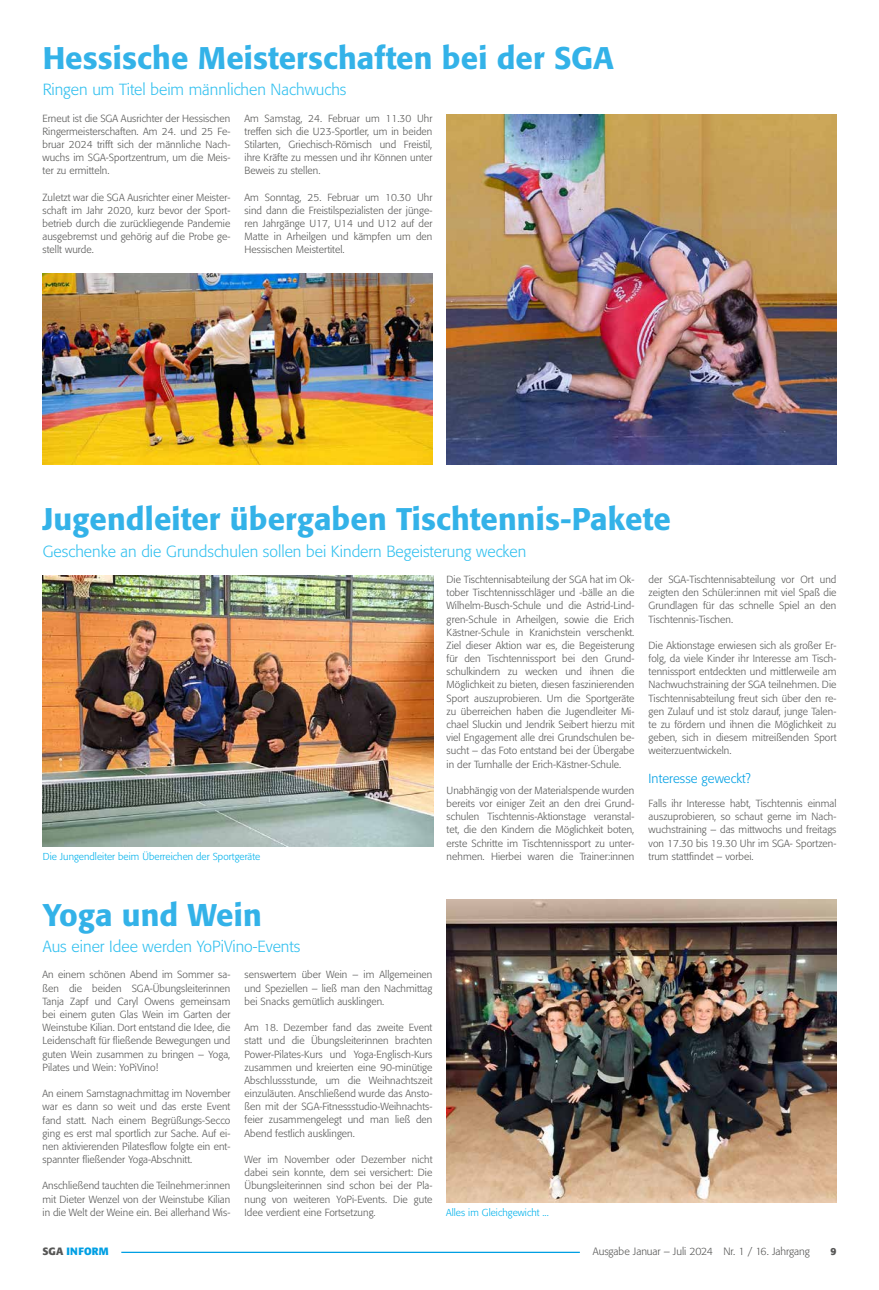
<style>
.page{position:relative;width:879px;height:1290px;background:#fff}
.page>*{position:absolute;margin:0;border:0;box-sizing:border-box;transform-origin:0 0}
.t1{font:500 31px "Formata";letter-spacing:.005em;color:#009fe3}
.t2{font:300 16px "Formata";color:#00b1eb}
.t3{font:300 13px "Formata";letter-spacing:.005em;color:#009fe3}
.t4{font:300 10.5px "Formata";letter-spacing:-.005em;color:#575756}
.t5{font:700 10.5px "Formata";letter-spacing:.02em;color:#009fe3}
.t6{font:700 10.3px "Formata";color:#575756}
.t7{font:300 10.2px/13.2px "Formata";letter-spacing:.005em;color:#575756;text-align:justify}
.t8{font:300 10px "Formata";letter-spacing:.005em;color:#00b1eb}
.s1{color:#575756}
</style>
<div class="page">
<img style="left:446px;top:899px;width:390px;height:303px">
<img style="left:43px;top:273px;width:389px;height:191px">
<img style="left:446px;top:114px;width:390px;height:350px">
<img style="left:43px;top:575px;width:390px;height:271px">
<hr style="left:121px;top:1251px;width:459px;height:2px;background:#009fe3">
<h1 class="t1" style="left:43px;top:39px;width:573px">Hessische Meisterschaften bei der SGA</h1>
<h2 class="t2" style="left:43px;top:80px;width:305px">Ringen um Titel beim männlichen Nachwuchs</h2>
<p class="t7" style="left:43px;top:112px;width:189px">Erneut ist die SGA Ausrichter der Hessischen Ringermeisterschaften. Am 24. und 25 Fe&shy;bruar 2024 trifft sich der männliche Nach&shy;wuchs im SGA-Sportzentrum, um die Meis&shy;ter zu ermitteln.</p>
<p class="t7" style="left:43px;top:191px;width:189px">Zuletzt war die SGA Ausrichter einer Meister&shy;schaft im Jahr 2020, kurz bevor der Sport&shy;betrieb durch die zurückliegende Pandemie ausgebremst und gehörig auf die Probe ge&shy;stellt wurde.</p>
<p class="t7" style="left:244px;top:112px;width:189px">Am Samstag, 24. Februar um 11.30 Uhr treffen sich die U23-Sportler, um in beiden Stilarten, Griechisch-Römisch und Freistil, ihre Kräfte zu messen und ihr Können unter Beweis zu stellen.</p>
<p class="t7" style="left:244px;top:191px;width:189px">Am Sonntag, 25. Februar um 10.30 Uhr sind dann die Freistilspezialisten der jünge&shy;ren Jahrgänge U17, U14 und U12 auf der Matte in Arheilgen und kämpfen um den Hessischen Meistertitel.</p>
<h1 class="t1" style="left:43px;top:500px;width:630px">Jugendleiter übergaben Tischtennis-Pakete</h1>
<p class="t7" style="left:648px;top:573px;width:189px">der SGA-Tischtennisabteilung vor Ort und zeigten den Schüler:innen mit viel Spaß die Grundlagen für das schnelle Spiel an den Tischtennis-Tischen.</p>
<p class="t7" style="left:648px;top:639px;width:189px">Die Aktionstage erwiesen sich als großer Er&shy;folg, da viele Kinder ihr Interesse am Tisch&shy;tennissport entdeckten und mittlerweile am Nachwuchstraining der SGA teilnehmen. Die Tischtennisabteilung freut sich über den re&shy;gen Zulauf und ist stolz darauf, junge Talen&shy;te zu fördern und ihnen die Möglichkeit zu geben, sich in diesem mitreißenden Sport weiterzuentwickeln.</p>
<p class="t3" style="left:648px;top:771px;width:104px">Interesse geweckt?</p>
<p class="t7" style="left:648px;top:797px;width:189px">Falls ihr Interesse habt, Tischtennis einmal auszuprobieren, so schaut gerne im Nach&shy;wuchstraining – das mittwochs und freitags von 17.30 bis 19.30 Uhr im SGA- Sportzen-</p>
<p class="t8" style="left:43px;top:850px;width:219px">Die Jungendleiter beim Überreichen der Sportgeräte</p>
<p class="t7" style="left:648px;top:850px;width:107px">trum stattfindet – vorbei.</p>
<h2 class="t2" style="left:43px;top:542px;width:485px">Geschenke an die Grundschulen sollen bei Kindern Begeisterung wecken</h2>
<p class="t7" style="left:446px;top:573px;width:189px">Die Tischtennisabteilung der SGA hat im Ok&shy;tober Tischtennisschläger und -bälle an die Wilhelm-Busch-Schule und die Astrid-Lind&shy;gren-Schule in Arheilgen, sowie die Erich Kästner-Schule in Kranichstein verschenkt.<br>Ziel dieser Aktion war es, die Begeisterung für den Tischtennissport bei den Grund&shy;schulkindern zu wecken und ihnen die Möglichkeit zu bieten, diesen faszinierenden Sport auszuprobieren. Um die Sportgeräte zu überreichen haben die Jugendleiter Mi&shy;chael Sluckin und Jendrik Seibert hierzu mit viel Engagement alle drei Grundschulen be&shy;sucht – das Foto entstand bei der Übergabe in der Turnhalle der Erich-Kästner-Schule.</p>
<p class="t7" style="left:446px;top:784px;width:189px">Unabhängig von der Materialspende wurden bereits vor einiger Zeit an den drei Grund&shy;schulen Tischtennis-Aktionstage veranstal&shy;tet, die den Kindern die Möglichkeit boten, erste Schritte im Tischtennissport zu unter&shy;nehmen. Hierbei waren die Trainer:innen</p>
<h1 class="t1" style="left:43px;top:896px;width:220px">Yoga und Wein</h1>
<h2 class="t2" style="left:43px;top:937px;width:259px">Aus einer Idee werden YoPiVino-Events</h2>
<p class="t7" style="left:244px;top:968px;width:189px">senswertem über Wein – im Allgemeinen und Speziellen – ließ man den Nachmittag bei Snacks gemütlich ausklingen.</p>
<p class="t7" style="left:244px;top:1021px;width:189px">Am 18. Dezember fand das zweite Event statt und die Übungsleiterinnen brachten Power-Pilates-Kurs und Yoga-Englisch-Kurs zusammen und kreierten eine 90-minütige Abschlussstunde, um die Weihnachtszeit einzuläuten. Anschließend wurde das Ansto&shy;ßen mit der SGA-Fitnessstudio-Weihnachts&shy;feier zusammengelegt und man ließ den Abend festlich ausklingen.</p>
<p class="t7" style="left:244px;top:1153px;width:189px">Wer im November oder Dezember nicht dabei sein konnte, dem sei versichert: Die Übungsleiterinnen sind schon bei der Pla&shy;nung von weiteren YoPi-Events. Die gute Idee verdient eine Fortsetzung.</p>
<p class="t7" style="left:43px;top:968px;width:189px">An einem schönen Abend im Sommer sa&shy;ßen die beiden SGA-Übungsleiterinnen Tanja Zapf und Caryl Owens gemeinsam bei einem guten Glas Wein im Garten der Weinstube Kilian. Dort entstand die Idee, die Leidenschaft für fließende Bewegungen und guten Wein zusammen zu bringen – Yoga, Pilates und Wein: YoPiVino!</p>
<p class="t7" style="left:43px;top:1087px;width:189px">An einem Samstagnachmittag im November war es dann so weit und das erste Event fand statt. Nach einem Begrüßungs-Secco ging es erst mal sportlich zur Sache. Auf ei&shy;nen aktivierenden Pilatesflow folgte ein ent&shy;spannter fließender Yoga-Abschnitt.</p>
<p class="t7" style="left:43px;top:1179px;width:189px">Anschließend tauchten die Teilnehmer:innen mit Dieter Wenzel von der Weinstube Kilian in die Welt der Weine ein. Bei allerhand Wis-</p>
<p class="t8" style="left:446px;top:1206px;width:104px">Alles im Gleichgewicht ...</p>
<p class="t5" style="left:43px;top:1245px;width:68px"><span class="s1">SGA</span> INFORM</p>
<p class="t4" style="left:593px;top:1245px;width:219px">Ausgabe Januar – Juli 2024 Nr. 1 / 16. Jahrgang</p>
<p class="t6" style="left:830px;top:1245px;width:7px">9</p>
</div>
